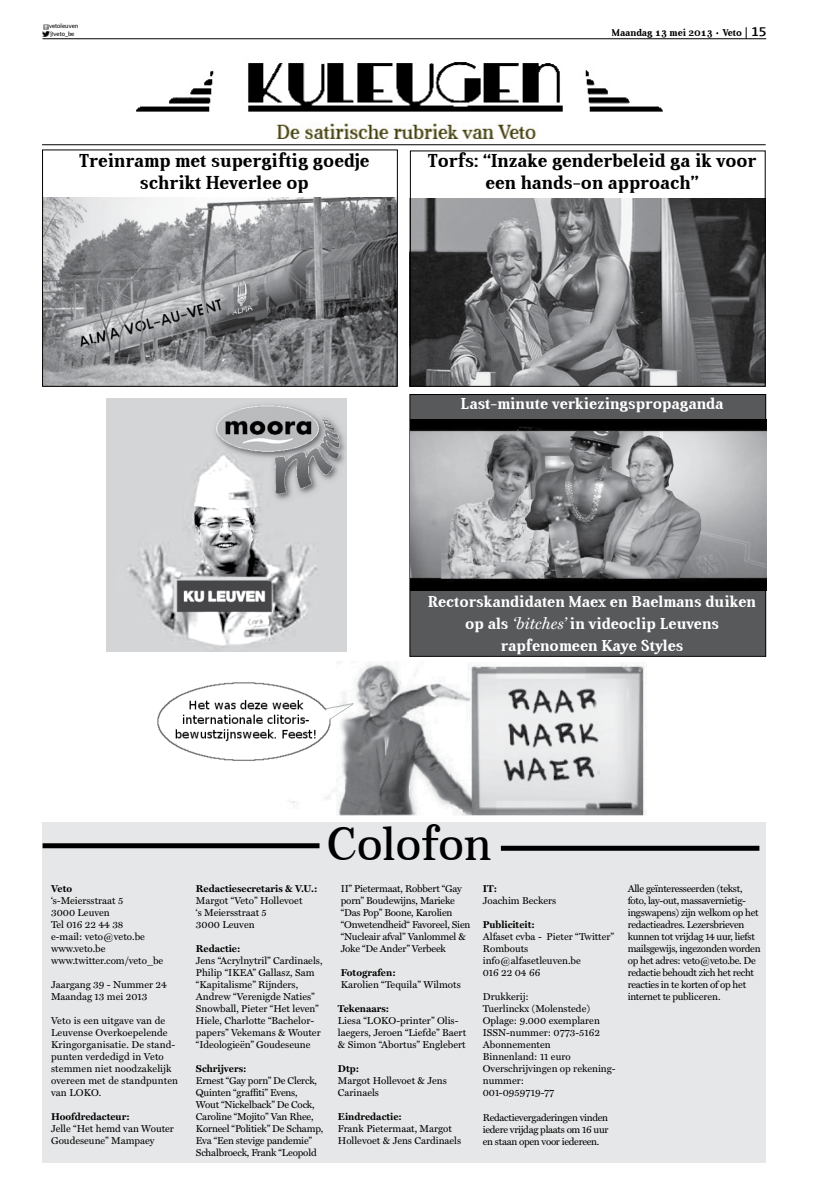
<style>
.page{position:relative;width:823px;height:1191px;background:#fff}
.page>*{position:absolute;margin:0;border:0;box-sizing:border-box;transform-origin:0 0}
.t1{font:47px "Aver";color:#000}
.t2{font:700 19px/22px "Aver";color:#000;text-align:center}
.t3{font:700 16px/22px "Aver";color:#fff;text-align:center}
.t4{font:700 12px "Aurulent Sans";color:#000}
.t5{font:10px/12px "Miller Text";color:#000}
.t6{font:10px/12px "Miller Text";letter-spacing:-.02em;color:#000}
.t7{font:10px/12px "Miller Text";letter-spacing:-.03em;color:#000}
.t8{font:700 10px "Miller Text";color:#000}
.t9{font:700 10px "Aver";color:#000}
.t10{font:6px/7.2px "Aurulent Sans";color:#000}
.s1{font-family:"Miller Text";font-weight:400;font-style:italic}
</style>
<div class="page">
<div style="left:43px;top:822px;width:722px;height:340px;background:#e6e7e8"></div>
<div style="left:500px;top:845px;width:259px;height:5px;background:#000"></div>
<div style="left:43px;top:843px;width:276px;height:5px;background:#000"></div>
<img style="left:411px;top:198px;width:352px;height:187px">
<img style="left:44px;top:198px;width:351px;height:187px">
<div style="left:409px;top:150px;width:356px;height:237px;border:1px solid #000"></div>
<div style="left:409px;top:394px;width:356px;height:262px;background:#58595b"></div>
<div style="left:409px;top:394px;width:356px;height:263px;border:1px solid #000"></div>
<div style="left:42px;top:149px;width:355px;height:238px;border:1px solid #000"></div>
<img style="left:136px;top:62px;width:527px;height:78px">
<hr style="left:42px;top:144px;width:723px;height:1px;background:#000">
<img style="left:411px;top:420px;width:355px;height:170px">
<img style="left:106px;top:399px;width:240px;height:253px">
<img style="left:157px;top:662px;width:489px;height:154px">
<svg style="left:43px;top:24px;width:6px;height:13px"></svg>
<hr style="left:43px;top:39px;width:722px;height:1px;background:#000">
<svg style="left:745px;top:27px;width:1px;height:12px"></svg>
<p class="t10" style="left:49px;top:23px;width:31px">vetoleuven @veto_be</p>
<p class="t9" style="left:611px;top:27px;width:131px">Maandag 13 mei 2013 Veto</p>
<p class="t4" style="left:750px;top:23px;width:17px">15</p>
<h2 class="t2" style="left:79px;top:149px;width:291px">Treinramp met supergiftig goedje schrikt Heverlee op</h2>
<h2 class="t2" style="left:427px;top:149px;width:330px">Torfs: “Inzake genderbeleid ga ik voor een hands-on approach”</h2>
<h3 class="t3" style="left:460px;top:392px;width:264px">Last-minute verkiezingspropaganda</h3>
<h3 class="t3" style="left:428px;top:590px;width:329px">Rectorskandidaten Maex en Baelmans duiken op als <span class="s1">‘bitches’</span> in videoclip Leuvens rapfenomeen Kaye Styles</h3>
<p class="t8" style="left:51px;top:882px;width:23px">Veto</p>
<p class="t5" style="left:51px;top:894px;width:114px">‘s-Meiersstraat 5<br>3000 Leuven<br>Tel 016 22 44 38<br>e-mail: veto@veto.be www.veto.be www.twitter.com/veto_be</p>
<p class="t5" style="left:51px;top:978px;width:117px">Jaargang 39 - Nummer 24<br>Maandag 13 mei 2013</p>
<p class="t5" style="left:51px;top:1014px;width:128px">Veto is een uitgave van de<br>Leuvense Overkoepelende<br>Kringorganisatie. De stand&shy;punten verdedigd in Veto stemmen niet noodzakelijk overeen met de standpunten van LOKO.</p>
<p class="t8" style="left:51px;top:1110px;width:80px">Hoofdredacteur:</p>
<p class="t5" style="left:51px;top:1122px;width:124px">Jelle “Het hemd van Wouter<br>Goudeseune” Mampaey</p>
<h1 class="t1" style="left:326px;top:818px;width:166px">Colofon</h1>
<p class="t8" style="left:196px;top:882px;width:123px">Redactiesecretaris &amp; V.U.:</p>
<p class="t5" style="left:196px;top:894px;width:108px">Margot “Veto” Hollevoet ‘s Meiersstraat 5<br>3000 Leuven</p>
<p class="t8" style="left:196px;top:942px;width:46px">Redactie:</p>
<p class="t5" style="left:196px;top:954px;width:128px">Jens “Acrylnytril” Cardinaels,<br>Philip “IKEA” Gallasz, Sam “Kapitalisme” Rijnders,<br>Andrew “Verenigde Naties”<br>Snowball, Pieter “Het leven”<br>Hiele, Charlotte “Bachelor&shy;papers” Vekemans &amp; Wouter “Ideologieën” Goudeseune</p>
<p class="t8" style="left:196px;top:1062px;width:52px">Schrijvers:</p>
<p class="t6" style="left:196px;top:1074px;width:129px">Ernest “Gay porn” De Clerck,<br>Quinten “graffiti” Evens,<br>Wout “Nickelback” De Cock,<br>Caroline “Mojito” Van Rhee,<br>Korneel “Politiek” De Schamp,<br>Eva “Een stevige pandemie”<br>Schalbroeck, Frank “Leopold</p>
<p class="t6" style="left:340px;top:882px;width:131px">II” Pietermaat, Robbert “Gay porn” Boudewijns, Marieke “Das Pop” Boone, Karolien “Onwetendheid“ Favoreel, Sien “Nucleair afval” Vanlommel &amp;<br>Joke “De Ander” Verbeek</p>
<p class="t8" style="left:340px;top:966px;width:56px">Fotografen:</p>
<p class="t5" style="left:340px;top:978px;width:121px">Karolien “Tequila” Wilmots</p>
<p class="t8" style="left:338px;top:1002px;width:53px">Tekenaars:</p>
<p class="t5" style="left:338px;top:1014px;width:130px">Liesa “LOKO-printer” Olis&shy;laegers, Jeroen “Liefde” Baert &amp; Simon “Abortus” Englebert</p>
<p class="t8" style="left:338px;top:1062px;width:23px">Dtp:</p>
<p class="t5" style="left:338px;top:1074px;width:110px">Margot Hollevoet &amp; Jens<br>Carinaels</p>
<p class="t8" style="left:338px;top:1110px;width:65px">Eindredactie:</p>
<p class="t5" style="left:338px;top:1122px;width:125px">Frank Pietermaat, Margot<br>Hollevoet &amp; Jens Cardinaels</p>
<p class="t8" style="left:482px;top:882px;width:16px">IT:</p>
<p class="t5" style="left:482px;top:894px;width:75px">Joachim Beckers</p>
<p class="t8" style="left:482px;top:918px;width:53px">Publiciteit:</p>
<p class="t5" style="left:482px;top:930px;width:133px">Alfaset cvba - Pieter “Twitter”<br>Rombouts info@alfasetleuven.be<br>016 22 04 66</p>
<p class="t5" style="left:482px;top:990px;width:134px">Drukkerij:<br>Tuerlinckx (Molenstede)<br>Oplage: 9.000 exemplaren<br>ISSN-nummer: 0773-5162<br>Abonnementen<br>Binnenland: 11 euro<br>Overschrijvingen op rekening&shy;nummer:<br>001-0959719-77</p>
<p class="t5" style="left:482px;top:1112px;width:127px;text-align:justify">Redactievergaderingen vinden iedere vrijdag plaats om 16 uur en staan open voor iedereen.</p>
<p class="t7" style="left:627px;top:882px;width:134px">Alle geïnteresseerden (tekst, foto, lay-out, massavernietig&shy;ingswapens) zijn welkom op het redactieadres. Lezersbrieven kunnen tot vrijdag 14 uur, liefst mailsgewijs, ingezonden worden op het adres: veto@veto.be. De redactie behoudt zich het recht reacties in te korten of op het internet te publiceren.</p>
</div>
